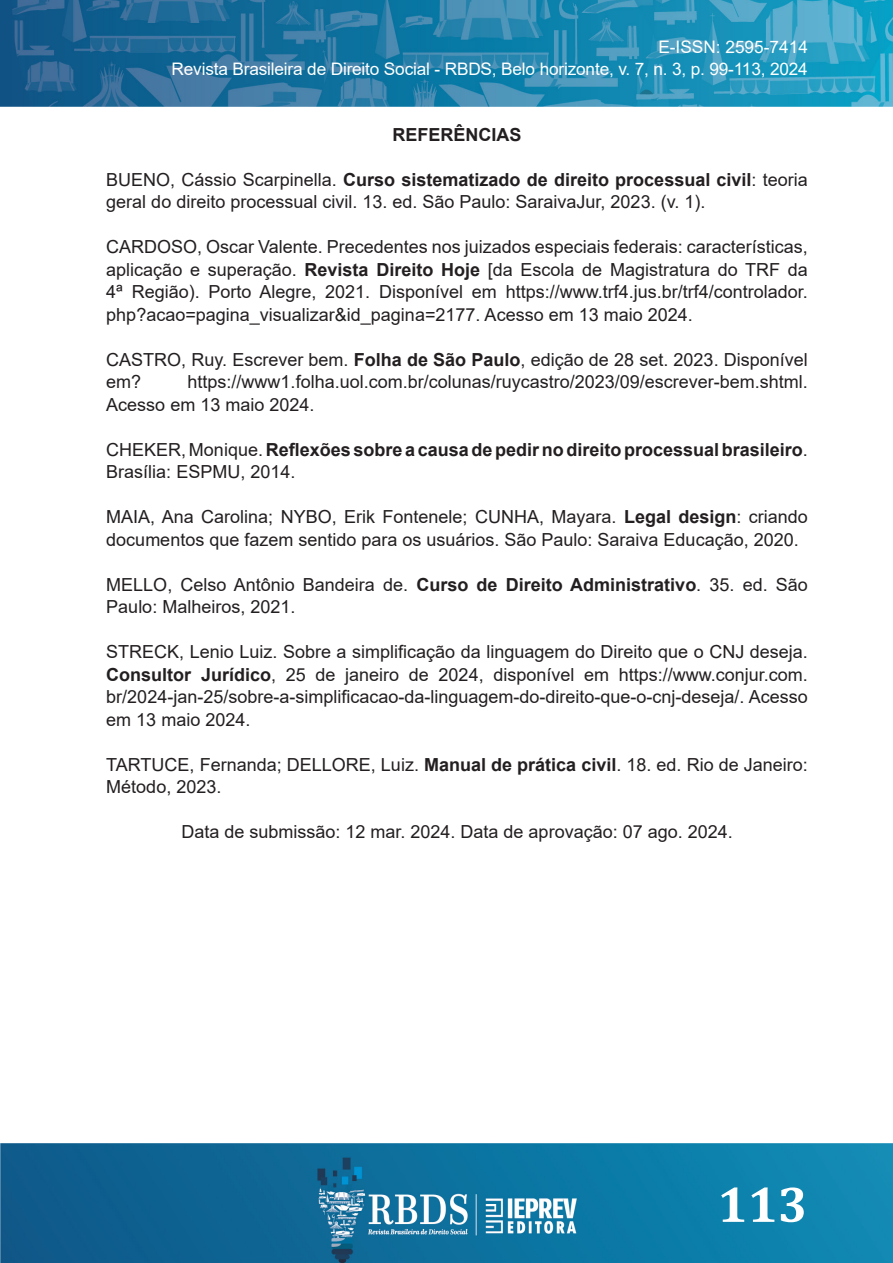
<style>
.page{position:relative;width:893px;height:1263px;background:#fff}
.page>*{position:absolute;margin:0;border:0;box-sizing:border-box;transform-origin:0 0}
.t1{font:700 51px "Cambria";color:#fff}
.NORMAL_RBDS{font:18px/22.5px "Arial";color:#231f20}
.NORMAL_RBDS-2{font:700 18px/22.5px "Arial";color:#231f20}
.TÍTULO_DA_SEÇÃO{font:700 18px "Arial";color:#231f20}
.t2{font:17.25px/22.5px "Arial";letter-spacing:-.01em;color:#fff;text-align:right}
.s1{font-weight:700}
.s2{font-weight:400}
</style>
<div class="page">
<img style="left:0;top:0;width:893px;height:106px">
<img style="left:0;top:1144px;width:893px;height:119px">
<p class="t2" style="left:172px;top:36px;width:638px">E-ISSN: 2595-7414<br>Revista Brasileira de Direito Social - RBDS, Belo horizonte, v. 7, n. 3, p. 99-113, 2024</p>
<p class="TÍTULO_DA_SEÇÃO" style="left:393px;top:122px;width:131px">REFERÊNCIAS</p>
<p class="NORMAL_RBDS" style="left:106px;top:168px;width:703px">BUENO, Cássio Scarpinella. <span class="s1">Curso sistematizado de direito processual civil</span>: teoria geral do direito processual civil. 13. ed. São Paulo: SaraivaJur, 2023. (v. 1).</p>
<p class="NORMAL_RBDS" style="left:106px;top:235px;width:703px;text-align:justify">CARDOSO, Oscar Valente. Precedentes nos juizados especiais federais: características, aplicação e superação. <span class="s1">Revista Direito Hoje</span> [da Escola de Magistratura do TRF da 4ª Região). Porto Alegre, 2021. Disponível em https://www.trf4.jus.br/trf4/controlador. php?acao=pagina_visualizar&amp;id_pagina=2177. Acesso em 13 maio 2024.</p>
<p class="NORMAL_RBDS" style="left:106px;top:348px;width:703px">CASTRO, Ruy. Escrever bem. <span class="s1">Folha de São Paulo</span>, edição de 28 set. 2023. Disponível em?</p>
<p class="NORMAL_RBDS" style="left:106px;top:370px;width:703px;text-indent:81px">https://www1.folha.uol.com.br/colunas/ruycastro/2023/09/escrever-bem.shtml.<br>Acesso em 13 maio 2024.</p>
<p class="NORMAL_RBDS-2" style="left:106px;top:438px;width:703px"><span class="s2">CHEKER, Monique.</span> Reflexões sobre a causa de pedir no direito processual brasileiro<span class="s2">.<br>Brasília: ESPMU, 2014.</span></p>
<p class="NORMAL_RBDS" style="left:106px;top:505px;width:703px">MAIA, Ana Carolina; NYBO, Erik Fontenele; CUNHA, Mayara. <span class="s1">Legal design</span>: criando documentos que fazem sentido para os usuários. São Paulo: Saraiva Educação, 2020.</p>
<p class="NORMAL_RBDS" style="left:106px;top:573px;width:703px">MELLO, Celso Antônio Bandeira de. <span class="s1">Curso de Direito Administrativo</span>. 35. ed. São<br>Paulo: Malheiros, 2021.</p>
<p class="NORMAL_RBDS" style="left:106px;top:640px;width:703px;text-align:justify">STRECK, Lenio Luiz. Sobre a simplificação da linguagem do Direito que o CNJ deseja.<br><span class="s1">Consultor Jurídico</span>, 25 de janeiro de 2024, disponível em https://www.conjur.com. br/2024-jan-25/sobre-a-simplificacao-da-linguagem-do-direito-que-o-cnj-deseja/. Acesso em 13 maio 2024.</p>
<p class="NORMAL_RBDS" style="left:106px;top:753px;width:703px">TARTUCE, Fernanda; DELLORE, Luiz. <span class="s1">Manual de prática civil</span>. 18. ed. Rio de Janeiro:<br>Método, 2023.</p>
<p class="NORMAL_RBDS" style="left:181px;top:820px;width:553px">Data de submissão: 12 mar. 2024. Data de aprovação: 07 ago. 2024.</p>
<h1 class="t1" style="left:717px;top:1168px;width:92px">113</h1>
</div>
